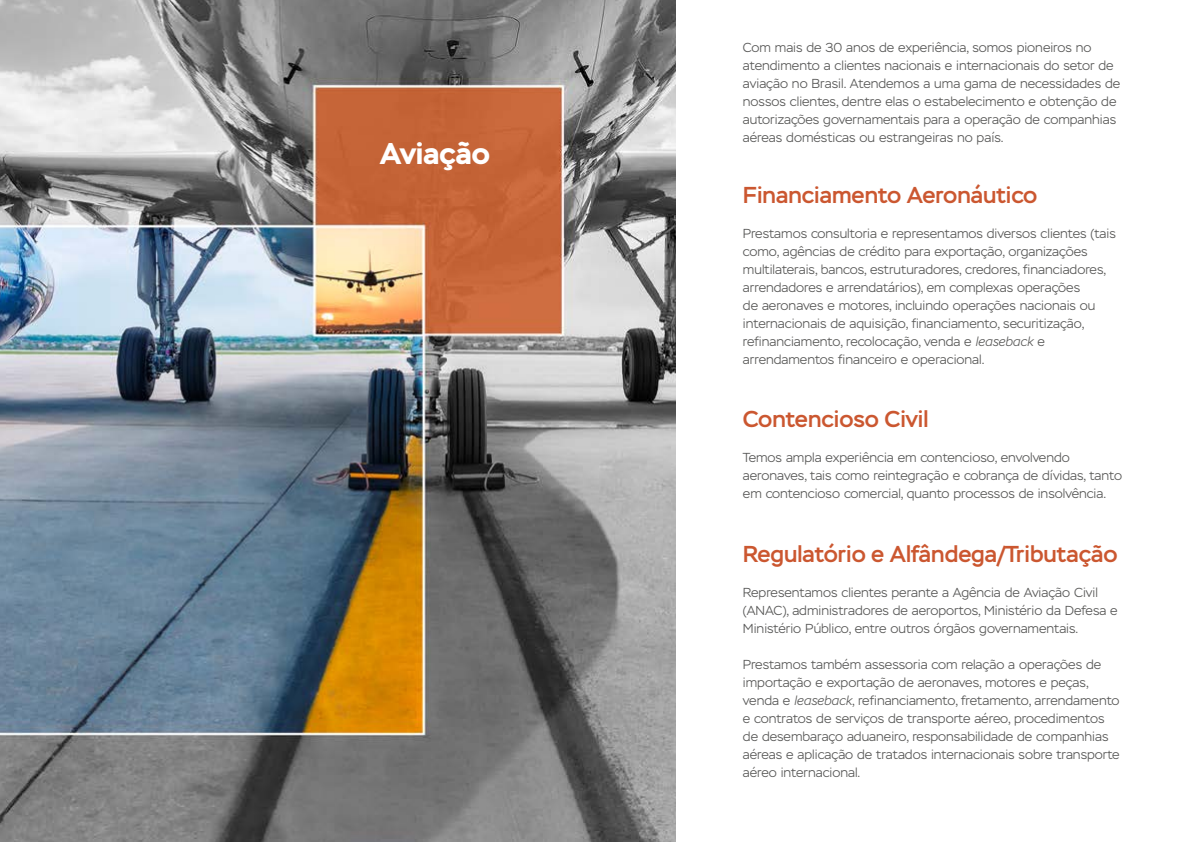
<style>
.page{position:relative;width:1191px;height:842px;background:#fff}
.page>*{position:absolute;margin:0;border:0;box-sizing:border-box;transform-origin:0 0}
.t1{font:700 30px "Stem";color:#fff}
.t2{font:500 23px "Stem";color:#cb5730}
.t3{font:300 13px/18px "Stem";color:#575756}
.s1{font-style:italic}
</style>
<div class="page">
<img style="left:0;top:0;width:676px;height:842px">
<h1 class="t1" style="left:380px;top:135px;width:111px">Aviação</h1>
<p class="t3" style="left:743px;top:38px;width:379px">Com mais de 30 anos de experiência, somos pioneiros no atendimento a clientes nacionais e internacionais do setor de aviação no Brasil. Atendemos a uma gama de necessidades de nossos clientes, dentre elas o estabelecimento e obtenção de autorizações governamentais para a operação de companhias aéreas domésticas ou estrangeiras no país.</p>
<h2 class="t2" style="left:743px;top:181px;width:296px">Financiamento Aeronáutico</h2>
<p class="t3" style="left:743px;top:224px;width:374px">Prestamos consultoria e representamos diversos clientes (tais como, agências de crédito para exportação, organizações multilaterais, bancos, estruturadores, credores, financiadores, arrendadores e arrendatários), em complexas operações<br>de aeronaves e motores, incluindo operações nacionais ou internacionais de aquisição, financiamento, securitização, refinanciamento, recolocação, venda e <span class="s1">leaseback</span> e arrendamentos financeiro e operacional.</p>
<h2 class="t2" style="left:743px;top:405px;width:187px">Contencioso Civil</h2>
<p class="t3" style="left:743px;top:449px;width:380px">Temos ampla experiência em contencioso, envolvendo aeronaves, tais como reintegração e cobrança de dívidas, tanto em contencioso comercial, quanto processos de insolvência.</p>
<h2 class="t2" style="left:743px;top:540px;width:376px">Regulatório e Alfândega/Tributação</h2>
<p class="t3" style="left:743px;top:583px;width:376px">Representamos clientes perante a Agência de Aviação Civil (ANAC), administradores de aeroportos, Ministério da Defesa e<br>Ministério Público, entre outros órgãos governamentais.</p>
<p class="t3" style="left:743px;top:655px;width:378px">Prestamos também assessoria com relação a operações de importação e exportação de aeronaves, motores e peças, venda e <span class="s1">leaseback</span>, refinanciamento, fretamento, arrendamento e contratos de serviços de transporte aéreo, procedimentos de desembaraço aduaneiro, responsabilidade de companhias aéreas e aplicação de tratados internacionais sobre transporte aéreo internacional.</p>
</div>
